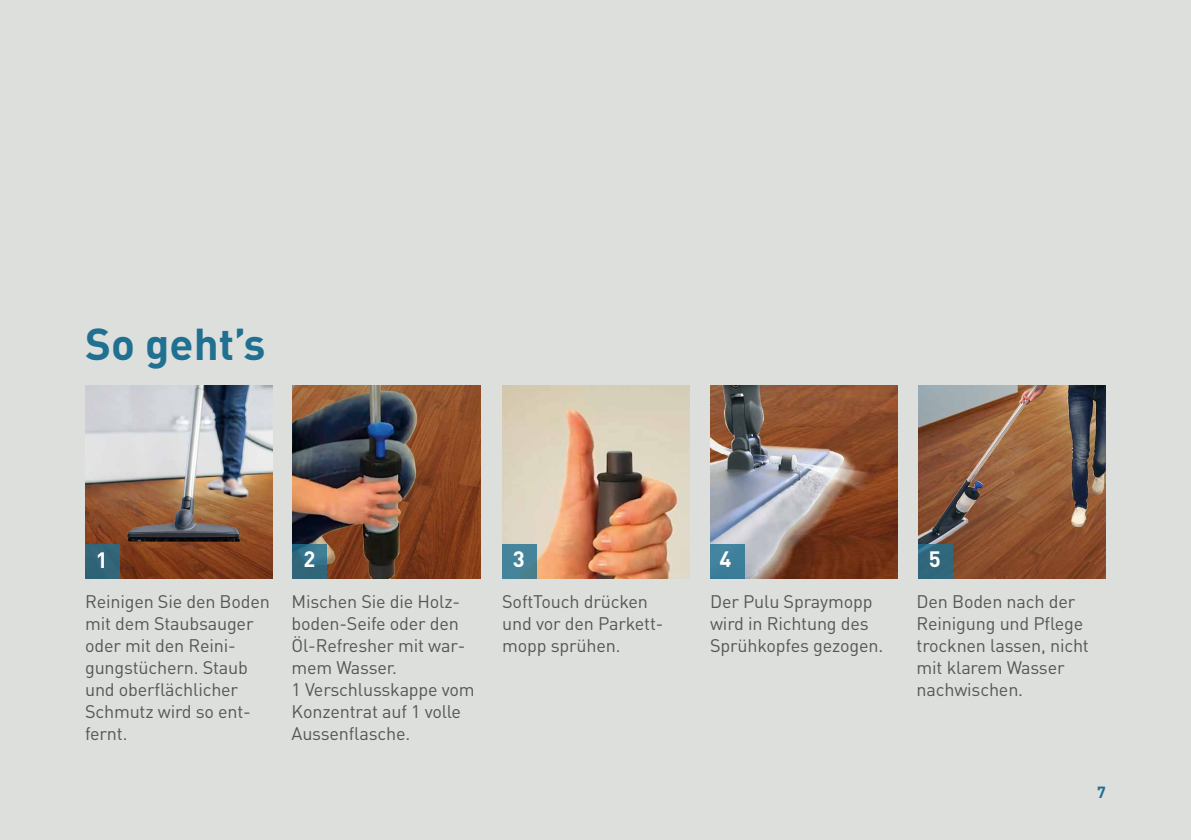
<style>
.page{position:relative;width:1191px;height:840px;background:#fff}
.page>*{position:absolute;margin:0;border:0;box-sizing:border-box;transform-origin:0 0}
.t1{font:700 44px "DIN Pro";color:#1f7091}
.t2{font:700 22px "DIN Pro";color:#fff}
.t3{font:18px/22px "DIN Pro";letter-spacing:-.01em;color:#565655}
.t4{font:700 16px "DIN Pro";color:#1f7091}
</style>
<div class="page">
<div style="left:0;top:0;width:1191px;height:839px;background:#dddfdd"></div>
<img style="left:293px;top:386px;width:187px;height:192px">
<img style="left:710px;top:386px;width:187px;height:192px">
<img style="left:502px;top:386px;width:187px;height:192px">
<img style="left:918px;top:386px;width:188px;height:192px">
<img style="left:85px;top:386px;width:187px;height:192px">
<svg style="left:293px;top:544px;width:34px;height:34px"></svg>
<div style="left:502px;top:544px;width:34px;height:34px;background:linear-gradient(to right,#43859c,#488295)"></div>
<div style="left:710px;top:544px;width:34px;height:34px;background:#3e809c"></div>
<svg style="left:918px;top:544px;width:34px;height:34px"></svg>
<div style="left:85px;top:544px;width:34px;height:34px;background:#326578"></div>
<h1 class="t1" style="left:85px;top:314px;width:182px">So geht’s</h1>
<p class="t2" style="left:96px;top:544px;width:13px">1</p>
<p class="t2" style="left:303px;top:544px;width:13px">2</p>
<p class="t2" style="left:513px;top:544px;width:13px">3</p>
<p class="t2" style="left:719px;top:544px;width:13px">4</p>
<p class="t2" style="left:929px;top:544px;width:13px">5</p>
<p class="t3" style="left:85px;top:589px;width:186px">Reinigen Sie den Boden mit dem Staubsauger oder mit den Reini&shy;gungstüchern. Staub und oberflächlicher<br>Schmutz wird so ent&shy;fernt.</p>
<p class="t3" style="left:291px;top:589px;width:185px">Mischen Sie die Holz&shy;boden-Seife oder den<br>Öl-Refresher mit war&shy;mem Wasser.<br>1 Verschlusskappe vom<br>Konzentrat auf 1 volle<br>Aussenflasche.</p>
<p class="t3" style="left:502px;top:589px;width:163px">SoftTouch drücken und vor den Parkett&shy;mopp sprühen.</p>
<p class="t3" style="left:710px;top:589px;width:175px">Der Pulu Spraymopp wird in Richtung des<br>Sprühkopfes gezogen.</p>
<p class="t3" style="left:916px;top:589px;width:174px">Den Boden nach der<br>Reinigung und Pflege trocknen lassen, nicht mit klarem Wasser nachwischen.</p>
<p class="t4" style="left:1097px;top:780px;width:10px">7</p>
</div>
